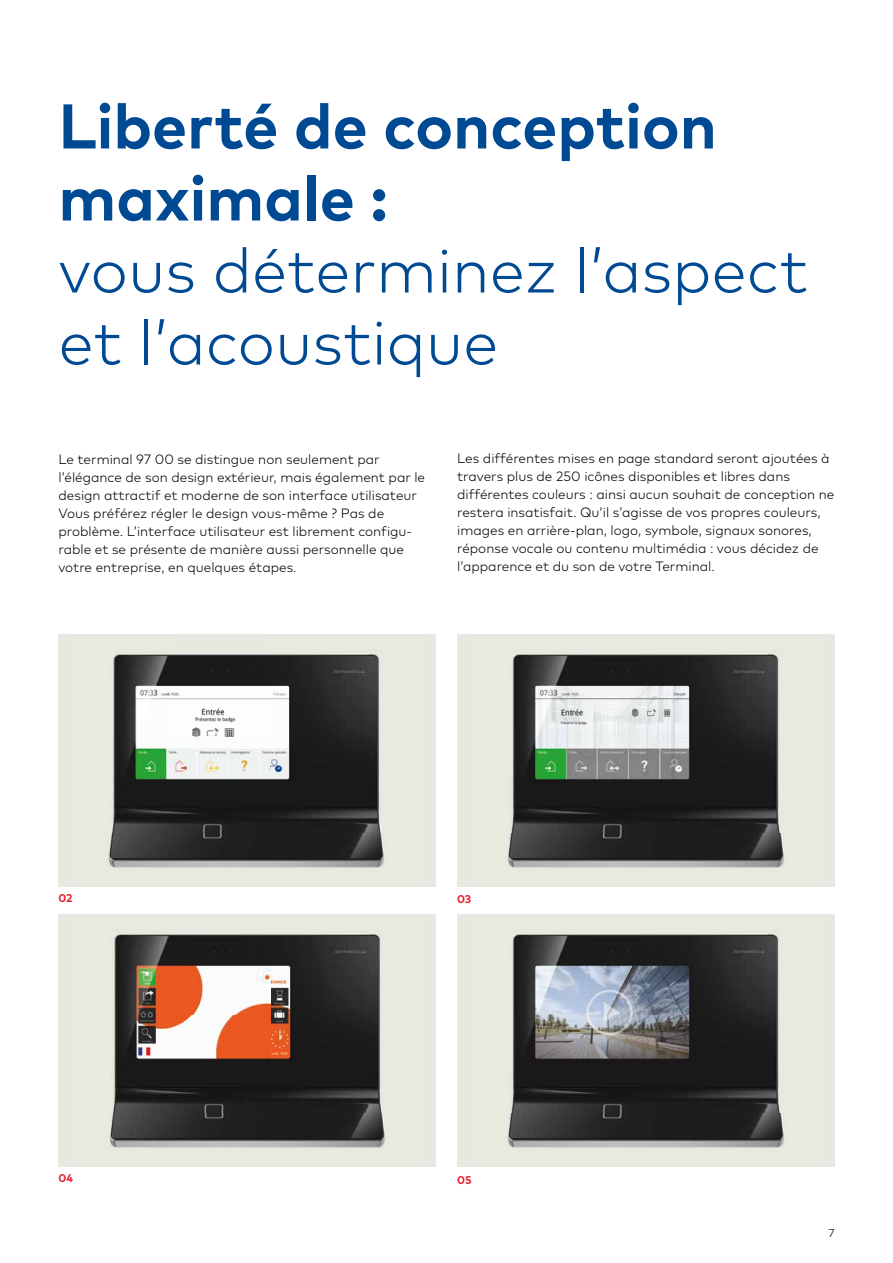
<style>
.page{position:relative;width:893px;height:1263px;background:#fff}
.page>*{position:absolute;margin:0;border:0;box-sizing:border-box;transform-origin:0 0}
.t1{font:300 63px/72px "Mark Pro";color:#004993}
.t2{font:700 63px/72px "Mark Pro";color:#004993}
.t3{font:300 13.5px/18px "Mark Pro";color:#000}
.t4{font:700 11.25px "Mark Pro";color:#e5202e}
.t5{font:300 11.25px "Mark Pro";color:#000}
</style>
<div class="page">
<div style="left:58px;top:634px;width:378px;height:252px;background:#e9e8e0"></div>
<img style="left:108px;top:654px;width:277px;height:214px">
<div style="left:457px;top:634px;width:377px;height:252px;background:#e9e8e0"></div>
<img style="left:507px;top:654px;width:278px;height:214px">
<div style="left:58px;top:914px;width:378px;height:252px;background:#e9e8e0"></div>
<img style="left:109px;top:934px;width:277px;height:214px">
<div style="left:457px;top:914px;width:377px;height:252px;background:#e9e8e0"></div>
<img style="left:507px;top:930px;width:278px;height:218px">
<h1 class="t2" style="left:58px;top:85px;width:660px">Liberté de conception maximale :</h1>
<h1 class="t1" style="left:58px;top:229px;width:751px">vous déterminez l’aspect et l’acoustique</h1>
<p class="t3" style="left:58px;top:449px;width:368px">Le terminal 97 00 se distingue non seulement par l’élégance de son design extérieur, mais également par le design attractif et moderne de son interface utilisateur Vous préférez régler le design vous-même ? Pas de problème. L’interface utilisateur est librement configu&shy;rable et se présente de manière aussi personnelle que votre entreprise, en quelques étapes.</p>
<p class="t3" style="left:457px;top:449px;width:379px">Les différentes mises en page standard seront ajoutées à travers plus de 250 icônes disponibles et libres dans différentes couleurs : ainsi aucun souhait de conception ne restera insatisfait. Qu’il s’agisse de vos propres couleurs, images en arrière-plan, logo, symbole, signaux sonores, réponse vocale ou contenu multimédia : vous décidez de l’apparence et du son de votre Terminal.</p>
<p class="t4" style="left:58px;top:889px;width:16px">02</p>
<p class="t4" style="left:457px;top:891px;width:16px">03</p>
<p class="t4" style="left:58px;top:1169px;width:16px">04</p>
<p class="t4" style="left:457px;top:1171px;width:16px">05</p>
<p class="t5" style="left:828px;top:1224px;width:8px">7</p>
</div>
